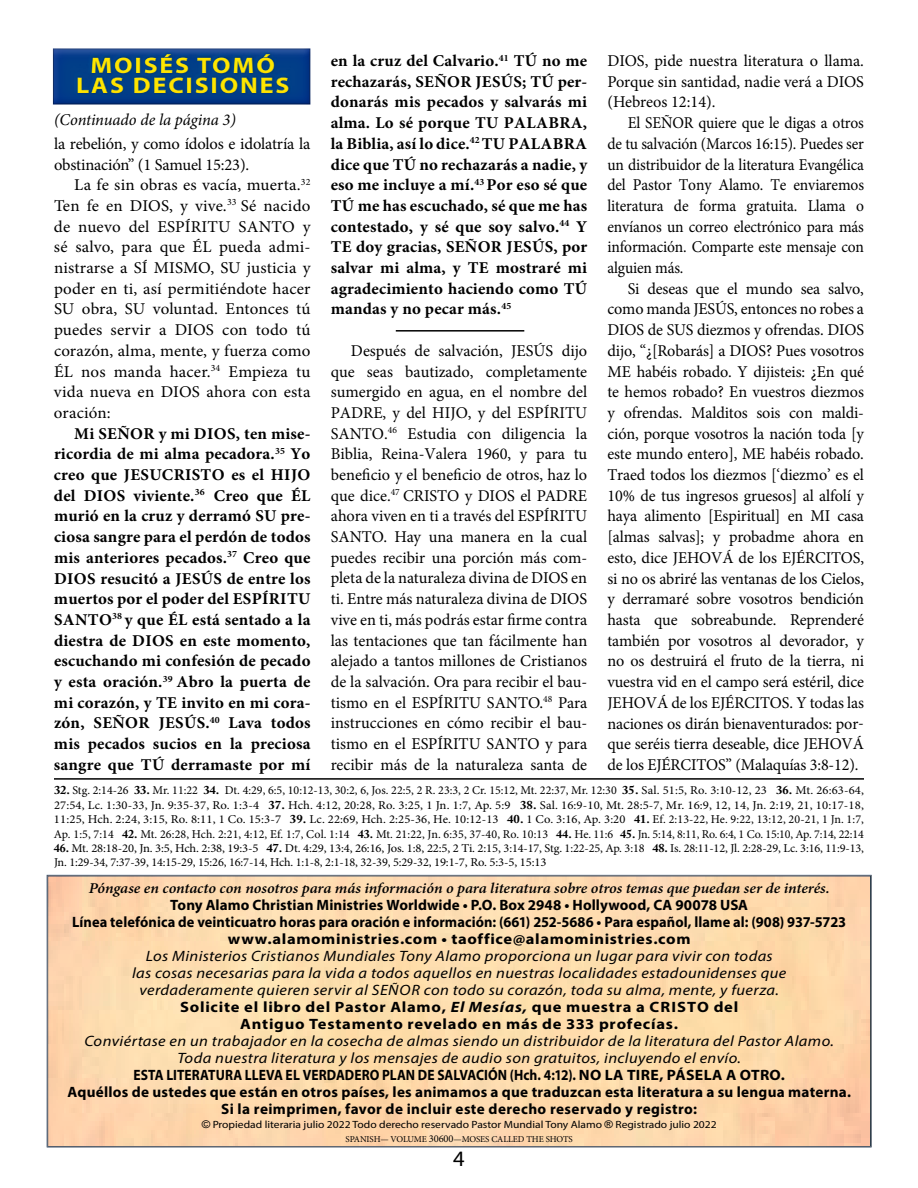
<style>
.page{position:relative;width:918px;height:1188px;background:#fff}
.page>*{position:absolute;margin:0;border:0;box-sizing:border-box;transform-origin:0 0}
.t1{font:700 22.5px/19.5px "Myriad Pro";letter-spacing:.07em;color:#ffe600;text-align:center;scale:1.15 1}
.t2{font:22.05px "Myriad Pro";color:#000}
.t3{font:16.5px/20.7px "Minion Pro";letter-spacing:-.01em;color:#000;text-align:justify}
.t4{font:700 16.5px/20.7px "Minion Pro";letter-spacing:.01em;color:#000}
.t5{font:16.5px/20.7px "Minion Pro";letter-spacing:-.01em;color:#000;text-align:justify;scale:.94 1}
.t6{font:italic 16.5px "Minion Pro";letter-spacing:-.005em;color:#000}
.t7{font:italic 15px/17px "Myriad Pro";letter-spacing:.025em;color:#000;text-align:center;scale:1.1 1}
.t8{font:700 15px/17px "Myriad Pro";letter-spacing:.015em;color:#000;text-align:center;scale:.9 1}
.t9{font:700 15px/17px "Myriad Pro";letter-spacing:.015em;color:#000;text-align:center}
.t10{font:700 15px "Myriad Pro";letter-spacing:.045em;color:#000;scale:1.1 1}
.t11{font:italic 600 15px "Minion Pro";letter-spacing:-.005em;color:#000;scale:1.05 1}
.t12{font:700 15px "Myriad Pro";letter-spacing:.015em;color:#000;scale:1.1 1}
.t13{font:12px/14.4px "Minion Pro";letter-spacing:-.01em;color:#000;text-align:justify}
.t14{font:12px/14.4px "Minion Pro";letter-spacing:-.01em;color:#000;scale:1.05 1}
.t15{font:10.5px "Myriad Pro";color:#000;scale:1.1 1}
.t16{font:9px "Minion Pro";letter-spacing:-.01em;color:#000}
.s1{font-family:"Adobe Caslon Pro";font-weight:700}
.s2{font-style:italic}
.s3{font-family:"Arial"}
.s4{font-size:10.5px}
</style>
<div class="page">
<svg style="left:46px;top:874px;width:826px;height:274px;background:#fad8ac"></svg>
<hr style="left:54px;top:778px;width:810px;height:2px;background:#000">
<hr style="left:396px;top:330px;width:128px;height:2px;background:#000">
<div style="left:46px;top:44px;width:274px;height:62px;background:#002a5c;opacity:.4"></div>
<div style="left:73px;top:51px;width:219px;height:46px;background:#003d89"></div>
<svg style="left:77px;top:45px;width:112px;height:7px"></svg>
<svg style="left:195px;top:45px;width:94px;height:7px"></svg>
<div style="left:76px;top:52px;width:214px;height:41px;background:#194b96"></div>
<div style="left:76px;top:53px;width:214px;height:42px;background:#dc6657;opacity:.12"></div>
<h1 class="t1" style="left:76px;top:55px;width:187px">MOISÉS TOMÓ<br>LAS DECISIONES</h1>
<p class="t6" style="left:54px;top:108px;width:183px">(Continuado de la página 3)</p>
<p class="t3" style="left:54px;top:133px;width:258px">la rebelión, y como ídolos e idolatría la obstinación” (1 Samuel 15:23).</p>
<p class="t3" style="left:54px;top:175px;width:258px;text-indent:20px">La fe sin obras es vacía, muerta.<sup>32<br></sup>Ten fe en DIOS, y vive.<sup>33</sup> Sé nacido de nuevo del ESPÍRITU SANTO y sé salvo, para que ÉL pueda admi&shy;nistrarse a SÍ MISMO, SU justicia y poder en ti, así permitiéndote hacer SU obra, SU voluntad. Entonces tú puedes servir a DIOS con todo tú corazón, alma, mente, y fuerza como ÉL nos manda hacer.<sup>34</sup> Empieza tu vida nueva en DIOS ahora con esta oración:</p>
<p class="t4" style="left:54px;top:423px;width:258px;text-indent:20px">Mi Señor y mi DIOS, ten mise&shy;ricordia de mi alma pecadora.<sup>35</sup> Yo creo que JESUCRISTO es el Hijo del DIOS viviente.<sup>36</sup> Creo que Él murió en la cruz y derramó Su pre&shy;ciosa sangre para el perdón de todos mis anteriores pecados.<sup>37</sup> Creo que<br>DIOS resucitó a JESÚS de entre los muertos por el poder del Es píritu<br>Sant o<sup>38</sup> y que Él está sentado a la diestra de DIOS en este momento, escuchando mi confesión de pecado y esta oración.<sup>39</sup> Abro la puerta de mi corazón, y Te invito en mi cora&shy;zón, Señor JESÚS.<sup>40</sup> Lava todos mis pecados sucios en la preciosa sangre que Tú derramaste por mí</p>
<p class="t4" style="left:331px;top:50px;width:258px;text-align:justify">en la cruz del Calvario.<sup>41</sup> Tú no me rechazarás, Señor JESÚS; Tú per&shy;donarás mis pecados y salvarás mi alma. Lo sé porque Tu Palabra, la Biblia, así lo dice.<sup>42</sup> Tu Palabra dice que Tú no rechazarás a nadie, y eso me incluye a mí.<sup>43</sup> Por eso sé que Tú me has escuchado, sé que me has contestado, y sé que soy salvo.<sup>44</sup> Y Te doy gracias, Señor JESÚS, por salvar mi alma, y Te mostraré mi agradecimiento haciendo como Tú mandas y no pecar más.<sup>45</sup></p>
<p class="t3" style="left:331px;top:340px;width:258px;text-indent:20px">Después de salvación, JESÚS dijo que seas bautizado, completamente sumergido en agua, en el nombre del PADRE, y del HIJO, y del ESPÍRITU SANTO.<sup>46</sup> Estudia con diligencia la Biblia, Reina-Valera 1960, y para tu beneficio y el beneficio de otros, haz lo que dice.<sup>47</sup> CRISTO y DIOS el PADRE ahora viven en ti a través del ESPÍRITU SANTO. Hay una manera en la cual puedes recibir una porción más com&shy;pleta de la naturaleza divina de DIOS en ti. Entre más naturaleza divina de DIOS vive en ti, más podrás estar firme contra las tentaciones que tan fácilmente han alejado a tantos millones de Cristianos de la salvación. Ora para recibir el bau&shy;tismo en el ESPÍRITU SANTO.<sup>48</sup> Para instrucciones en cómo recibir el bau&shy;tismo en el ESPÍRITU SANTO y para recibir más de la naturaleza santa de</p>
<p class="t3" style="left:607px;top:50px;width:258px">DIOS, pide nuestra literatura o llama.<br>Porque sin santidad, nadie verá a DIOS (Hebreos 12:14).</p>
<p class="t5" style="left:607px;top:113px;width:274px;text-indent:20px">El SEÑOR quiere que le digas a otros de tu salvación (Marcos 16:15). Puedes ser un distribuidor de la literatura Evangélica del Pastor Tony Alamo. Te enviaremos literatura de forma gratuita. Llama o envíanos un correo electrónico para más información. Comparte este mensaje con alguien más.</p>
<p class="t3" style="left:608px;top:278px;width:258px;text-align:left;text-indent:20px">Si deseas que el mundo sea salvo, como manda JESÚS, entonces no robes a DIOS de SUS diezmos y ofrendas. DIOS dijo, “¿[Robarás] a DIOS? Pues vosotros ME habéis robado. Y dijisteis: ¿En qué te hemos robado? En vuestros diezmos y ofrendas. Malditos sois con maldi&shy;ción, porque vosotros la nación toda [y este mundo entero], ME habéis robado.<br>Traed todos los diezmos [‘diezmo’ es el 10% de tus ingresos gruesos] al alfolí y haya alimento [Espiritual] en MI casa [almas salvas]; y probadme ahora en esto, dice JEHOVÁ de los EJÉRCITOS, si no os abriré las ventanas de los Cielos, y derramaré sobre vosotros bendición hasta que sobreabunde. Reprenderé también por vosotros al devorador, y no os destruirá el fruto de la tierra, ni vuestra vid en el campo será estéril, dice JEHOVÁ de los EJÉRCITOS. Y todas las naciones os dirán bienaventurados: por&shy;que seréis tierra deseable, dice JEHOVÁ de los EJÉRCITOS” (Malaquías 3:8-12).</p>
<p class="t13" style="left:54px;top:783px;width:812px"><span class="s1">32.</span> Stg. 2:14-26 <span class="s1">33.</span> Mr. 11:22 <span class="s1">34.</span> Dt. 4:29, 6:5, 10:12-13, 30:2, 6, Jos. 22:5, 2 R. 23:3, 2 Cr. 15:12, Mt. 22:37, Mr. 12:30 <span class="s1">35.</span> Sal. 51:5, Ro. 3:10-12, 23 <span class="s1">36.</span> Mt. 26:63-64, 27:54, Lc. 1:30-33, Jn. 9:35-37, Ro. 1:3-4 <span class="s1">37.</span> Hch. 4:12, 20:28, Ro. 3:25, 1 Jn. 1:7, Ap. 5:9 <span class="s1">38.</span> Sal. 16:9-10, Mt. 28:5-7, Mr. 16:9, 12, 14, Jn. 2:19, 21, 10:17-18, 11:25, Hch. 2:24, 3:15, Ro. 8:11, 1 Co. 15:3-7 <span class="s1">39.</span> Lc. 22:69, Hch. 2:25-36, He. 10:12-13 <span class="s1">40.</span> 1 Co. 3:16, Ap. 3:20 <span class="s1">41.</span> Ef. 2:13-22, He. 9:22, 13:12, 20-21, 1 Jn. 1:7, Ap. 1:5, 7:14 <span class="s1">42.</span> Mt. 26:28, Hch. 2:21, 4:12, Ef. 1:7, Col. 1:14 <span class="s1">43.</span> Mt. 21:22, Jn. 6:35, 37-40, Ro. 10:13 <span class="s1">44.</span> He. 11:6 <span class="s1">45.</span> Jn. 5:14, 8:11, Ro. 6:4, 1 Co. 15:10, Ap. 7:14, 22:14</p>
<p class="t14" style="left:54px;top:841px;width:773px"><span class="s1">46.</span> Mt. 28:18-20, Jn. 3:5, Hch. 2:38, 19:3-5 <span class="s1">47.</span> Dt. 4:29, 13:4, 26:16, Jos. 1:8, 22:5, 2 Ti. 2:15, 3:14-17, Stg. 1:22-25, Ap. 3:18 <span class="s1">48.</span> Is. 28:11-12, Jl. 2:28-29, Lc. 3:16, 11:9-13,<br>Jn. 1:29-34, 7:37-39, 14:15-29, 15:26, 16:7-14, Hch. 1:1-8, 2:1-18, 32-39, 5:29-32, 19:1-7, Ro. 5:3-5, 15:13</p>
<p class="t11" style="left:89px;top:878px;width:707px">Póngase en contacto con nosotros para más información o para literatura sobre otros temas que puedan ser de interés.</p>
<p class="t9" style="left:72px;top:896px;width:776px">Tony Alamo Christian Ministries Worldwide • P.O. Box 2948 • Hollywood, CA 90078 USA<br>Línea telefónica de veinticuatro horas para oración e información: (661) 252-5686 • Para español, llame al: (908) 937-5723 www.alamoministries.com • taoffice@alamoministries.com</p>
<p class="t7" style="left:146px;top:948px;width:572px">Los Ministerios Cristianos Mundiales Tony Alamo proporciona un lugar para vivir con todas</p>
<p class="t7" style="left:132px;top:965px;width:596px">las cosas necesarias para la vida a todos aquellos en nuestras localidades estadounidenses que</p>
<p class="t7" style="left:139px;top:982px;width:583px">verdaderamente quieren servir al Señor con todo su corazón, toda su alma, mente, y fuerza.</p>
<p class="t10" style="left:180px;top:998px;width:456px">Solicite el libro del Pastor Alamo, <span class="s2">El Mesías,</span> que muestra a Cristo</p>
<p class="t12" style="left:714px;top:998px;width:24px">del</p>
<p class="t10" style="left:240px;top:1015px;width:400px">Antiguo Testamento revelado en más de 333 profecías.</p>
<p class="t7" style="left:84px;top:1033px;width:683px">Conviértase en un trabajador en la cosecha de almas siendo un distribuidor de la literatura del Pastor Alamo.<br>Toda nuestra literatura y los mensajes de audio son gratuitos, incluyendo el envío.</p>
<p class="t8" style="left:67px;top:1066px;width:872px">ESTA LITERATURA LLEVA EL VERDADERO PLAN DE SALVACIÓN (Hch. 4:12). NO LA TIRE, PÁSELA A OTRO.<br>Aquéllos de ustedes que están en otros países, les animamos a que traduzcan esta literatura a su lengua materna.<br>Si la reimprimen, favor de incluir este derecho reservado y registro:</p>
<p class="t15" style="left:202px;top:1118px;width:470px"><span class="s3">©</span> Propiedad literaria julio 2022 Todo derecho reservado Pastor Mundial Tony Alamo <span class="s3">®</span> Registrado julio 2022</p>
<p class="t16" style="left:346px;top:1133px;width:229px">SPANISH— VOLUME <span class="s4">30600</span>—MOSES CALLED THE SHOTS</p>
<h2 class="t2" style="left:453px;top:1145px;width:13px">4</h2>
</div>
